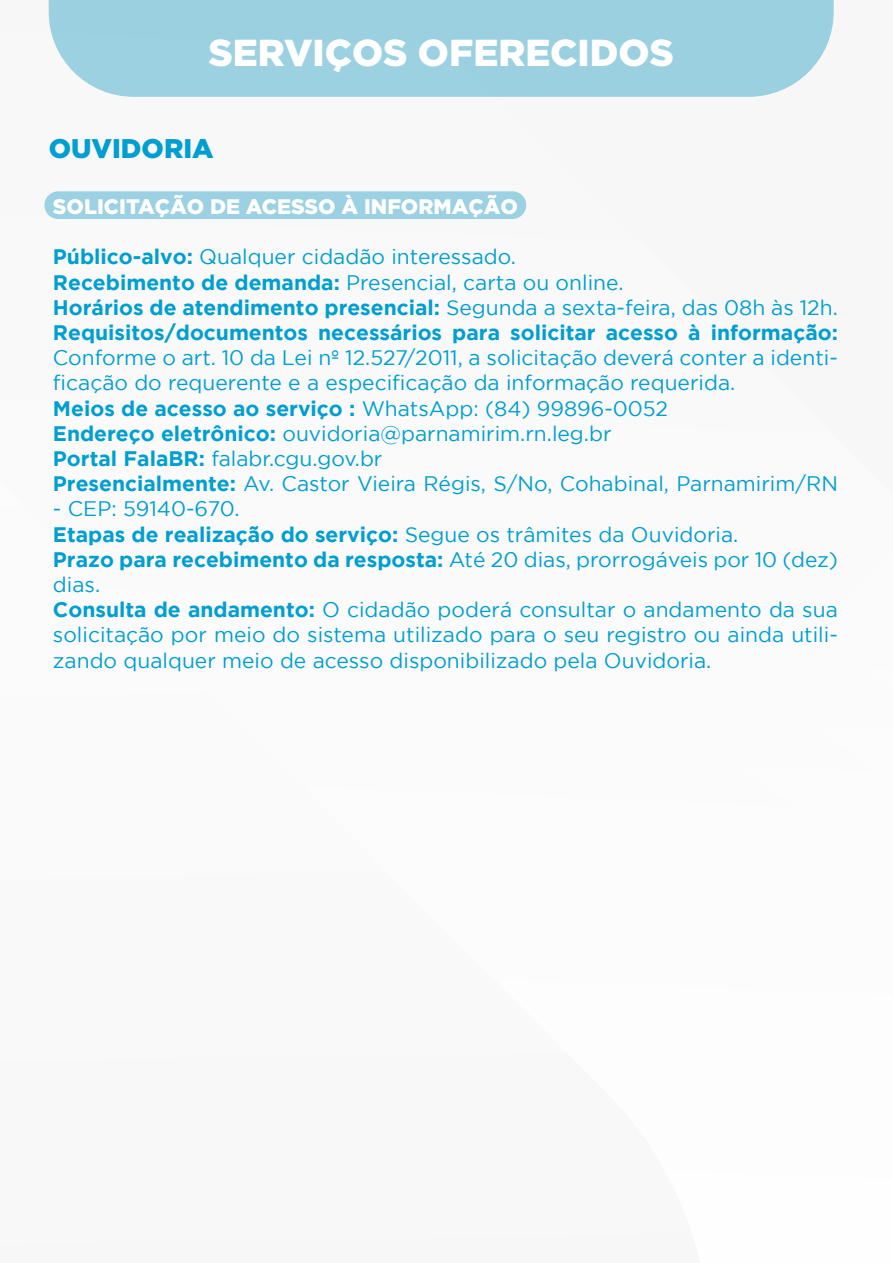
<style>
.page{position:relative;width:893px;height:1263px;background:#fff}
.page>*{position:absolute;margin:0;border:0;box-sizing:border-box;transform-origin:0 0}
.t1{font:900 37.5px "Gotham";color:#fff}
.t2{font:900 27px "Gotham";color:#009ed1}
.t3{font:21px/25.2px "Gotham";color:#009ed1}
.t4{font:700 21px/25.2px "Gotham";color:#009ed1}
.t5{font:900 21px "Gotham";color:#fff}
.s1{font-weight:400}
.s2{font-weight:700}
</style>
<div class="page">
<div style="left:49px;top:0;width:785px;height:97px;background:#9bd0e1"></div>
<div style="left:44px;top:191px;width:482px;height:28px;background:#a0d7e8;border-radius:14px"></div>
<h1 class="t1" style="left:208px;top:31px;width:467px">SERVIÇOS OFERECIDOS</h1>
<p class="t2" style="left:49px;top:133px;width:167px">OUVIDORIA</p>
<p class="t5" style="left:53px;top:194px;width:466px">SOLICITAÇÃO DE ACESSO À INFORMAÇÃO</p>
<p class="t4" style="left:53px;top:244px;width:786px">Público-alvo: <span class="s1">Qualquer cidadão interessado.<br></span>Recebimento de demanda: <span class="s1">Presencial, carta ou online.<br></span>Horários de atendimento presencial: <span class="s1">Segunda a sexta-feira, das 08h às 12h.<br></span>Requisitos/documentos necessários para solicitar acesso à informação:</p>
<p class="t3" style="left:53px;top:345px;width:786px">Conforme o art. 10 da Lei nº 12.527/2011, a solicitação deverá conter a identi&shy;ficação do requerente e a especificação da informação requerida.<br><span class="s2">Meios de acesso ao serviço :</span> WhatsApp: (84) 99896-0052<br><span class="s2">Endereço eletrônico:</span> ouvidoria@parnamirim.rn.leg.br<br><span class="s2">Portal FalaBR:</span> falabr.cgu.gov.br<br><span class="s2">Presencialmente:</span> Av. Castor Vieira Régis, S/No, Cohabinal, Parnamirim/RN</p>
<p class="t3" style="left:53px;top:496px;width:786px">- CEP: 59140-670.<br><span class="s2">Etapas de realização do serviço:</span> Segue os trâmites da Ouvidoria.<br><span class="s2">Prazo para recebimento da resposta:</span> Até 20 dias, prorrogáveis por 10 (dez) dias.<br><span class="s2">Consulta de andamento:</span> O cidadão poderá consultar o andamento da sua solicitação por meio do sistema utilizado para o seu registro ou ainda utili&shy;zando qualquer meio de acesso disponibilizado pela Ouvidoria.</p>
</div>
